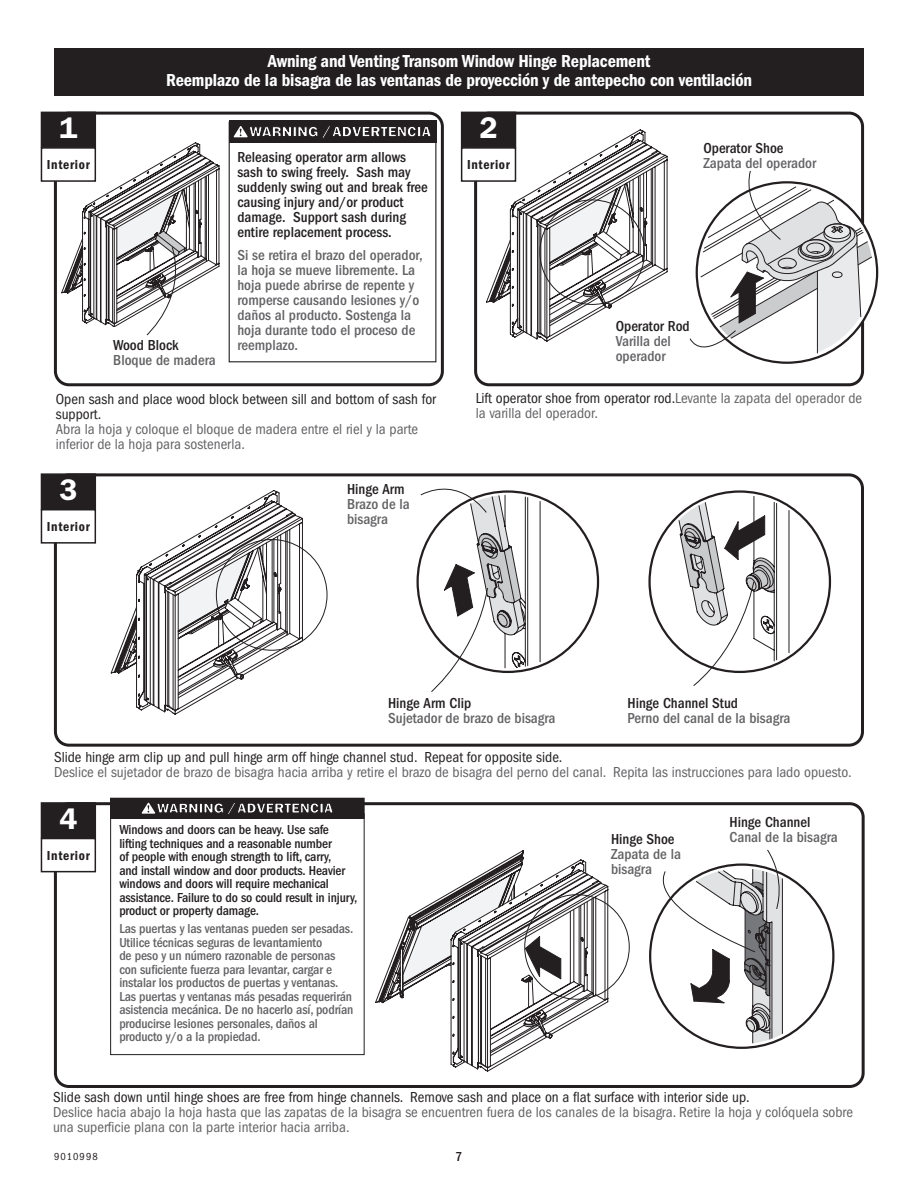
<style>
.page{position:relative;width:918px;height:1188px;background:#fff}
.page>*{position:absolute;margin:0;border:0;box-sizing:border-box;transform-origin:0 0}
.t1{font:600 30px "ITC Franklin Gothic Std";color:#fff}
.t2{font:18px/18.6px "ITC Franklin Gothic Std Dm Cd";letter-spacing:-.01em;color:#fff;text-align:center}
.t3{font:condensed 15px/15px "ITC Franklin Gothic Std";color:#636366}
.t4{font:500 condensed 15px/15px "ITC Franklin Gothic Std";color:#636366}
.t5{font:500 condensed 15px/15px "ITC Franklin Gothic Std";color:#231f20}
.t6{font:condensed 15px/15px "ITC Franklin Gothic Std";color:#231f20}
.t7{font:500 condensed 13.5px/13.5px "ITC Franklin Gothic Std";letter-spacing:-.01em;color:#636366}
.t8{font:500 condensed 13.5px/13.5px "ITC Franklin Gothic Std";letter-spacing:-.01em;color:#231f20}
.t9{font:13.5px "ITC Franklin Gothic Std Dm Cd";letter-spacing:.05em;color:#231f20}
.t10{font:condensed 10.5px "ITC Franklin Gothic Std";letter-spacing:.1em;color:#231f20}
.s1{color:#231f20}
</style>
<div class="page">
<div style="left:54px;top:473px;width:810px;height:274px;border:3px solid #231f20;border-radius:14px"></div>
<div style="left:54px;top:112px;width:390px;height:274px;border:3px solid #231f20;border-radius:14px"></div>
<div style="left:474px;top:112px;width:390px;height:274px;border:3px solid #231f20;border-radius:14px"></div>
<div style="left:54px;top:802px;width:811px;height:286px;border:3px solid #231f20;border-radius:14px"></div>
<div style="left:41px;top:112px;width:55px;height:36px;background:#231f20"></div>
<div style="left:41px;top:147px;width:55px;height:35px;background:#fff;border:2px solid #231f20"></div>
<div style="left:461px;top:112px;width:55px;height:36px;background:#231f20"></div>
<div style="left:461px;top:147px;width:55px;height:35px;background:#fff;border:2px solid #231f20"></div>
<div style="left:41px;top:473px;width:55px;height:37px;background:#231f20;border:2px solid #231f20"></div>
<div style="left:41px;top:509px;width:55px;height:35px;background:#fff;border:2px solid #231f20"></div>
<div style="left:41px;top:802px;width:55px;height:36px;background:#231f20"></div>
<div style="left:41px;top:838px;width:55px;height:34px;background:#fff;border:2px solid #231f20"></div>
<div style="left:229px;top:122px;width:207px;height:240px;border:1px solid #231f20"></div>
<div style="left:229px;top:120px;width:207px;height:22px;background:#231f20"></div>
<svg style="left:234px;top:126px;width:197px;height:12px"></svg>
<svg style="left:486px;top:130px;width:181px;height:211px"></svg>
<svg style="left:689px;top:170px;width:183px;height:191px"></svg>
<svg style="left:61px;top:142px;width:158px;height:194px"></svg>
<svg style="left:111px;top:490px;width:216px;height:224px"></svg>
<svg style="left:678px;top:496px;width:111px;height:190px"></svg>
<svg style="left:420px;top:475px;width:121px;height:217px"></svg>
<svg style="left:375px;top:851px;width:255px;height:220px"></svg>
<svg style="left:649px;top:849px;width:137px;height:194px"></svg>
<div style="left:110px;top:813px;width:255px;height:242px;border:1px solid #231f20"></div>
<div style="left:111px;top:798px;width:253px;height:20px;background:#231f20"></div>
<div style="left:110px;top:798px;width:255px;height:21px;border:1px solid #231f20"></div>
<svg style="left:142px;top:802px;width:56px;height:12px"></svg>
<svg style="left:200px;top:803px;width:2px;height:10px"></svg>
<svg style="left:204px;top:803px;width:129px;height:11px"></svg>
<div style="left:54px;top:48px;width:810px;height:47px;background:#231f20"></div>
<h1 class="t1" style="left:59px;top:110px;width:19px">1</h1>
<p class="t9" style="left:47px;top:157px;width:44px">Interior</p>
<p class="t2" style="left:166px;top:52px;width:587px">Awning and Venting Transom Window Hinge Replacement<br>Reemplazo de la bisagra de las ventanas de proyección y de antepecho con ventilación</p>
<p class="t5" style="left:113px;top:337px;width:67px">Wood Block</p>
<p class="t4" style="left:113px;top:352px;width:104px">Bloque de madera</p>
<p class="t5" style="left:237px;top:150px;width:192px">Releasing operator arm allows sash to swing freely. Sash may suddenly swing out and break free causing injury and/or product damage. Support sash during entire replacement process.</p>
<p class="t4" style="left:237px;top:247px;width:187px">Si se retira el brazo del operador, la hoja se mueve libremente. La hoja puede abrirse de repente y romperse causando lesiones y/o daños al producto. Sostenga la hoja durante todo el proceso de reemplazo.</p>
<h1 class="t1" style="left:480px;top:110px;width:19px">2</h1>
<p class="t9" style="left:467px;top:157px;width:44px">Interior</p>
<p class="t5" style="left:703px;top:140px;width:82px">Operator Shoe</p>
<p class="t4" style="left:703px;top:155px;width:114px">Zapata del operador</p>
<p class="t5" style="left:616px;top:319px;width:76px">Operator Rod</p>
<p class="t4" style="left:616px;top:334px;width:57px">Varilla del operador</p>
<p class="t6" style="left:56px;top:392px;width:382px">Open sash and place wood block between sill and bottom of sash for support.</p>
<p class="t3" style="left:56px;top:422px;width:364px">Abra la hoja y coloque el bloque de madera entre el riel y la parte inferior de la hoja para sostenerla.</p>
<h1 class="t1" style="left:59px;top:472px;width:19px">3</h1>
<p class="t9" style="left:47px;top:519px;width:44px">Interior</p>
<p class="t5" style="left:347px;top:482px;width:59px">Hinge Arm</p>
<p class="t4" style="left:347px;top:497px;width:64px">Brazo de la bisagra</p>
<p class="t3" style="left:476px;top:391px;width:388px"><span class="s1">Lift operator shoe from operator rod.</span>Levante la zapata del operador de la varilla del operador.</p>
<p class="t5" style="left:388px;top:695px;width:85px">Hinge Arm Clip</p>
<p class="t4" style="left:388px;top:710px;width:169px">Sujetador de brazo de bisagra</p>
<p class="t6" style="left:54px;top:750px;width:510px">Slide hinge arm clip up and pull hinge arm off hinge channel stud. Repeat for opposite side.</p>
<p class="t3" style="left:54px;top:765px;width:799px">Deslice el sujetador de brazo de bisagra hacia arriba y retire el brazo de bisagra del perno del canal. Repita las instrucciones para lado opuesto.</p>
<p class="t5" style="left:628px;top:695px;width:112px">Hinge Channel Stud</p>
<p class="t4" style="left:628px;top:710px;width:164px">Perno del canal de la bisagra</p>
<h1 class="t1" style="left:59px;top:801px;width:19px">4</h1>
<p class="t9" style="left:47px;top:848px;width:44px">Interior</p>
<p class="t8" style="left:119px;top:823px;width:239px">Windows and doors can be heavy. Use safe lifting techniques and a reasonable number<br>of people with enough strength to lift, carry,<br>and install window and door products. Heavier windows and doors will require mechanical assistance. Failure to do so could result in injury, product or property damage.</p>
<p class="t7" style="left:119px;top:922px;width:236px">Las puertas y las ventanas pueden ser pesadas.<br>Utilice técnicas seguras de levantamiento<br>de peso y un número razonable de personas con suficiente fuerza para levantar, cargar e instalar los productos de puertas y ventanas.<br>Las puertas y ventanas más pesadas requerirán asistencia mecánica. De no hacerlo así, podrían producirse lesiones personales, daños al producto y/o a la propiedad.</p>
<p class="t5" style="left:730px;top:815px;width:82px">Hinge Channel</p>
<p class="t5" style="left:611px;top:832px;width:65px">Hinge Shoe</p>
<p class="t4" style="left:730px;top:830px;width:110px">Canal de la bisagra</p>
<p class="t4" style="left:611px;top:847px;width:71px">Zapata de la bisagra</p>
<p class="t6" style="left:53px;top:1090px;width:698px">Slide sash down until hinge shoes are free from hinge channels. Remove sash and place on a flat surface with interior side up.</p>
<p class="t3" style="left:53px;top:1105px;width:802px">Deslice hacia abajo la hoja hasta que las zapatas de la bisagra se encuentren fuera de los canales de la bisagra. Retire la hoja y colóquela sobre una superficie plana con la parte interior hacia arriba.</p>
<p class="t10" style="left:54px;top:1151px;width:45px">9010998</p>
<p class="t8" style="left:456px;top:1150px;width:8px">7</p>
</div>
